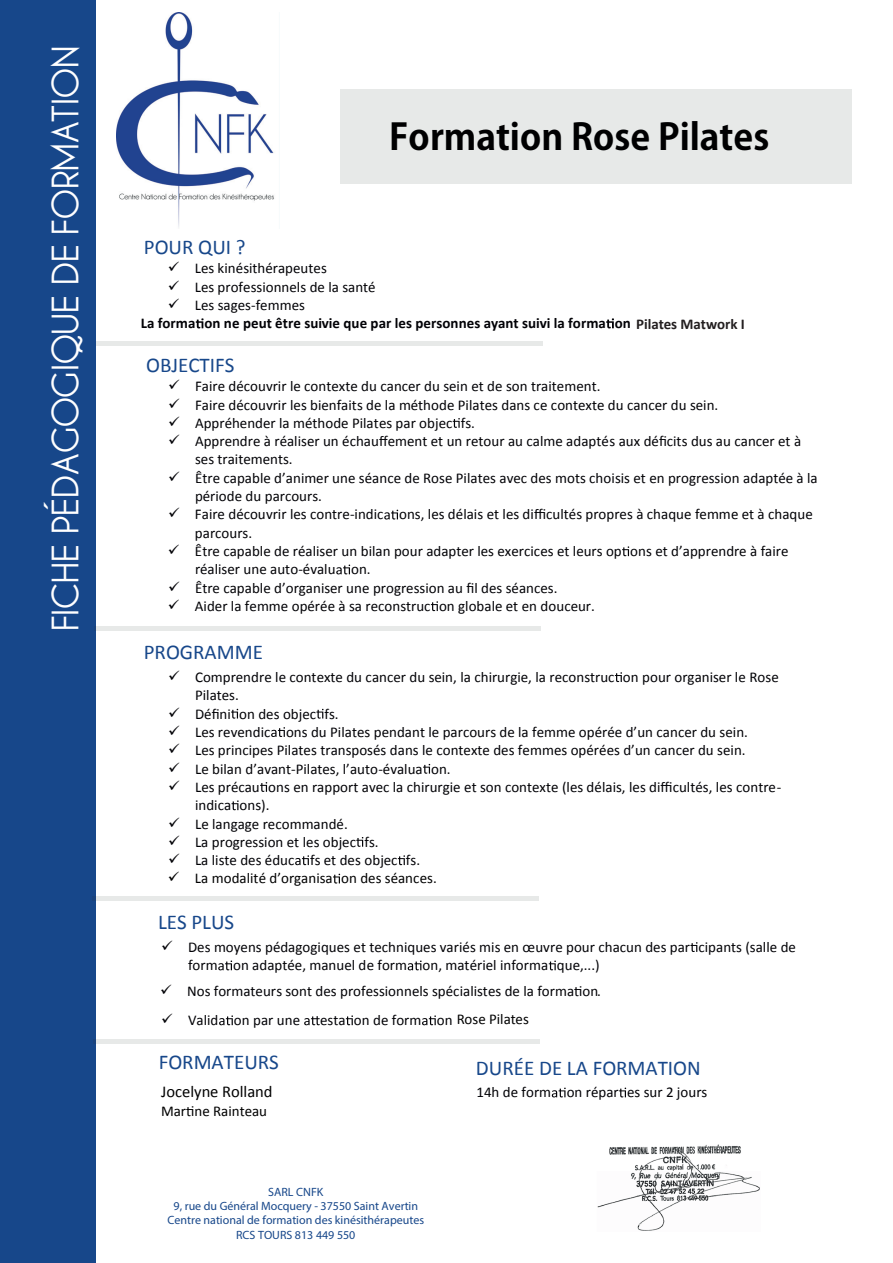
<style>
.page{position:relative;width:893px;height:1263px;background:#fff}
.page>*{position:absolute;margin:0;border:0;box-sizing:border-box;transform-origin:0 0}
.t1{font:700 39px "Champagne&Limousines";color:#fff}
.t2{font:700 36px "Adobe Gothic Std";color:#000001}
.t3{font:21px "Calibri";color:#17478a}
.t4{font:16.5px "Calibri";color:#000001}
.t5{font:15px/18.3px "Calibri";color:#020206}
.t6{font:700 15px/18.3px "Calibri";color:#020206}
.t7{font:15px "Calibri";color:#000001}
.t8{font:12px/14.4px "Myriad Pro";color:#17478a;text-align:center}
.s1{font-weight:400}
.s2{color:#231f20}
.s3{color:#000001}
</style>
<div class="page">
<img style="left:116px;top:13px;width:158px;height:214px">
<div style="left:341px;top:90px;width:511px;height:94px;background:#e7e9e8"></div>
<div style="left:0;top:0;width:96px;height:1263px;background:#17478a"></div>
<img style="left:597px;top:1144px;width:163px;height:87px">
<hr style="left:96px;top:341px;width:447px;height:4px;background:#e7e9e8">
<div style="left:96px;top:626px;width:445px;height:5px;background:#e7e9e8"></div>
<div style="left:95px;top:896px;width:444px;height:5px;background:#e7e9e8"></div>
<svg style="left:92px;top:896px;width:3px;height:5px"></svg>
<div style="left:96px;top:1039px;width:444px;height:5px;background:#e7e9e8"></div>
<svg style="left:196px;top:318px;width:8px;height:10px"></svg>
<svg style="left:606px;top:318px;width:8px;height:10px"></svg>
<svg style="left:453px;top:418px;width:7px;height:10px"></svg>
<svg style="left:384px;top:510px;width:14px;height:9px"></svg>
<svg style="left:622px;top:546px;width:7px;height:10px"></svg>
<svg style="left:336px;top:565px;width:14px;height:9px"></svg>
<svg style="left:431px;top:601px;width:7px;height:10px"></svg>
<svg style="left:615px;top:672px;width:7px;height:10px"></svg>
<svg style="left:231px;top:709px;width:7px;height:10px"></svg>
<svg style="left:316px;top:709px;width:8px;height:10px"></svg>
<svg style="left:271px;top:727px;width:14px;height:10px"></svg>
<svg style="left:423px;top:764px;width:7px;height:10px"></svg>
<svg style="left:260px;top:782px;width:7px;height:10px"></svg>
<svg style="left:232px;top:800px;width:7px;height:10px"></svg>
<svg style="left:356px;top:837px;width:7px;height:10px"></svg>
<svg style="left:295px;top:855px;width:14px;height:10px"></svg>
<svg style="left:398px;top:855px;width:7px;height:10px"></svg>
<svg style="left:333px;top:874px;width:7px;height:9px"></svg>
<svg style="left:690px;top:942px;width:8px;height:10px"></svg>
<svg style="left:218px;top:960px;width:14px;height:10px"></svg>
<svg style="left:408px;top:960px;width:14px;height:10px"></svg>
<svg style="left:549px;top:960px;width:7px;height:10px"></svg>
<svg style="left:219px;top:1015px;width:14px;height:10px"></svg>
<svg style="left:304px;top:1016px;width:16px;height:9px"></svg>
<svg style="left:346px;top:1015px;width:7px;height:10px"></svg>
<svg style="left:422px;top:1015px;width:14px;height:10px"></svg>
<svg style="left:552px;top:1088px;width:14px;height:9px"></svg>
<svg style="left:619px;top:1088px;width:7px;height:9px"></svg>
<h1 class="t1" style="left:43px;top:631px;width:586px;rotate:-90deg">FICHE PÉDAGOGIQUE DE FORMATION</h1>
<h3 class="t3" style="left:144px;top:234px;width:103px">POUR QUI ?</h3>
<h2 class="t2" style="left:389px;top:115px;width:381px">Formation Rose Pilates</h2>
<p class="t5" style="left:168px;top:259px;width:161px">✓ Les kinésithérapeutes</p>
<p class="t5" style="left:168px;top:277px;width:210px">✓ Les professionnels de la santé</p>
<p class="t6" style="left:141px;top:295px;width:606px;text-indent:27px">✓ <span class="s1">Les sages-femmes<br></span>La forma on ne peut être suivie que par les personnes ayant suivi la forma on <span class="s2">Pilates Matwork I</span></p>
<h3 class="t3" style="left:146px;top:352px;width:90px">OBJECTIFS</h3>
<p class="t5" style="left:168px;top:376px;width:434px">✓ Faire découvrir le contexte du cancer du sein et de son traitement.</p>
<p class="t5" style="left:168px;top:395px;width:552px">✓ Faire découvrir les bienfaits de la méthode Pilates dans ce contexte du cancer du sein.</p>
<p class="t5" style="left:168px;top:413px;width:308px">✓ Appréhender la méthode Pilates par objec fs.</p>
<p class="t5" style="left:195px;top:431px;width:608px;text-indent:-27px">✓ Apprendre à réaliser un échauffement et un retour au calme adaptés aux déficits dus au cancer et à ses traitements.</p>
<p class="t5" style="left:195px;top:468px;width:624px;text-indent:-27px">✓ Être capable d’animer une séance de Rose Pilates avec des mots choisis et en progression adaptée à la période du parcours.</p>
<p class="t5" style="left:195px;top:505px;width:619px;text-indent:-27px">✓ Faire découvrir les contre-indic ons, les délais et les difficultés propres à chaque femme et à chaque parcours.</p>
<p class="t5" style="left:195px;top:541px;width:595px;text-indent:-27px">✓ Être capable de réaliser un bilan pour adapter les exercices et leurs op ons et d’apprendre à faire réaliser une auto-évalu on.</p>
<p class="t5" style="left:168px;top:578px;width:391px">✓ Être capable d’organiser une progression au fil des séances.</p>
<p class="t5" style="left:168px;top:596px;width:428px">✓ Aider la femme opérée à sa reconstruc on globale et en douceur.</p>
<h3 class="t3" style="left:144px;top:639px;width:121px">PROGRAMME</h3>
<p class="t5" style="left:195px;top:667px;width:585px;text-indent:-27px">✓ Comprendre le contexte du cancer du sein, la chirurgie, la reconstruc on pour organiser le Rose<br>Pilates.</p>
<p class="t5" style="left:168px;top:704px;width:172px">✓ Défini on des objec fs.</p>
<p class="t5" style="left:168px;top:722px;width:581px">✓ Les revendic ons du Pilates pendant le parcours de la femme opérée d’un cancer du sein.</p>
<p class="t5" style="left:168px;top:740px;width:579px">✓ Les principes Pilates transposés dans le contexte des femmes opérées d’un cancer du sein.</p>
<p class="t5" style="left:168px;top:759px;width:284px">✓ Le bilan d’avant-Pilates, l’auto-évalua on.</p>
<p class="t5" style="left:195px;top:777px;width:588px;text-indent:-27px">✓ Les précau ons en rapport avec la chirurgie et son contexte (les délais, les difficultés, les contre&shy;indica ons).</p>
<p class="t5" style="left:168px;top:814px;width:181px">✓ Le langage recommandé.</p>
<p class="t5" style="left:168px;top:832px;width:212px">✓ La progression et les objec fs.</p>
<p class="t5" style="left:168px;top:850px;width:254px">✓ La liste des éduc fs et des objec fs.</p>
<p class="t7" style="left:168px;top:869px;width:270px">✓ La modalité d’organisa on des séances.</p>
<h3 class="t3" style="left:158px;top:909px;width:78px">LES PLUS</h3>
<p class="t5" style="left:188px;top:937px;width:609px;text-indent:-27px">✓ Des moyens pédagogiques et techniques variés mis en œuvre pour chacun des par cipants (salle de form on adaptée, manuel de form on, matériel informa que,...)</p>
<p class="t5" style="left:160px;top:981px;width:442px">✓ Nos formateurs sont des professionnels spécialistes de la formation.</p>
<p class="t5" style="left:161px;top:1010px;width:141px">✓ Valid on par une</p>
<p class="t5" style="left:320px;top:1010px;width:210px">esta on de form on <span class="s3">Rose Pilates</span></p>
<h3 class="t3" style="left:159px;top:1049px;width:122px">FORMATEURS</h3>
<p class="t4" style="left:161px;top:1081px;width:113px">Jocelyne Rolland</p>
<p class="t7" style="left:161px;top:1102px;width:108px">Martine Rainteau</p>
<p class="t8" style="left:167px;top:1184px;width:258px">SARL CNFK<br>9, rue du Général Mocquery - 37550 Saint Avertin<br>Centre national de formation des kinésithérapeutes<br>RCS TOURS 813 449 550</p>
<h3 class="t3" style="left:476px;top:1055px;width:226px">DURÉE DE LA FORMATION</h3>
<p class="t5" style="left:476px;top:1082px;width:232px">14h de form on répar es sur 2 jours</p>
</div>
